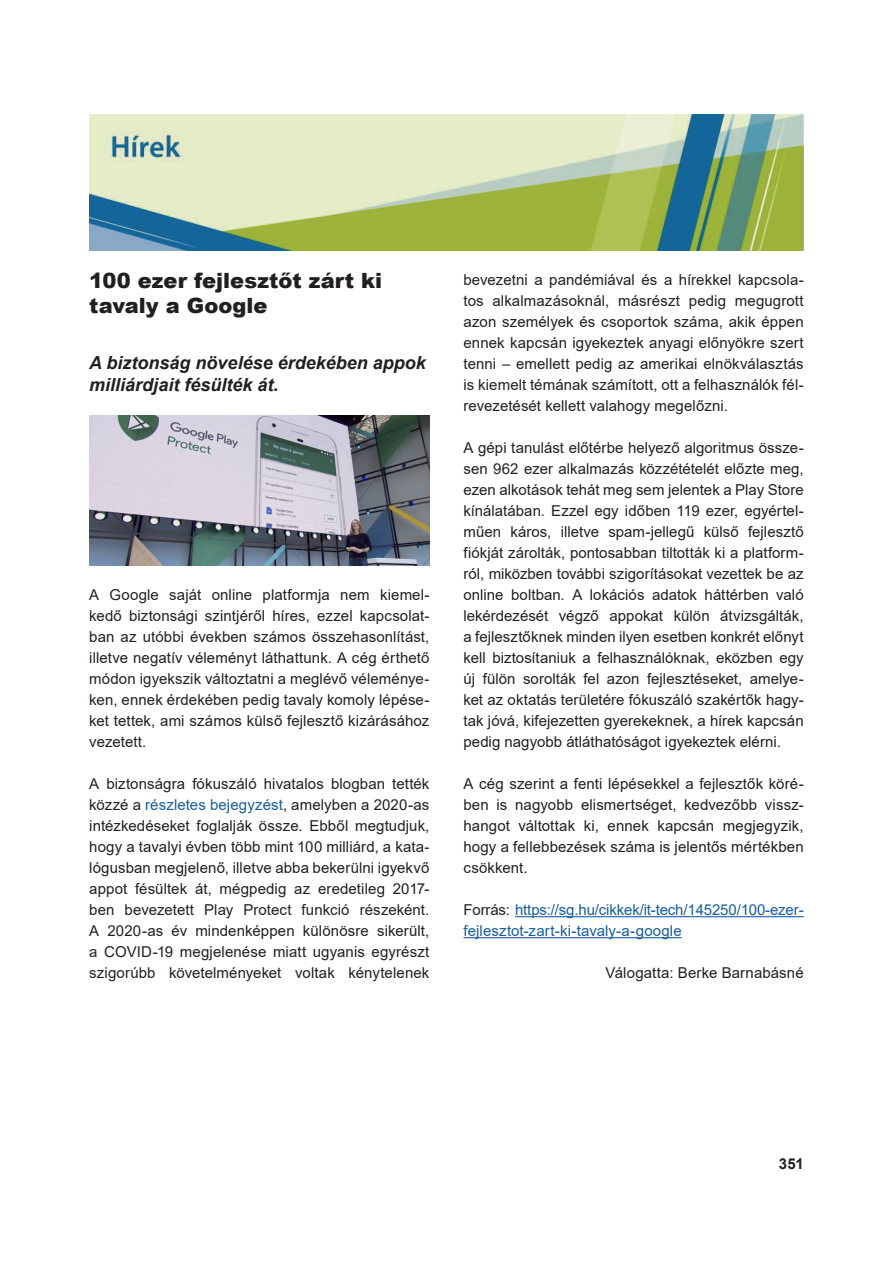
<style>
.page{position:relative;width:893px;height:1263px;background:#fff}
.page>*{position:absolute;margin:0;border:0;box-sizing:border-box;transform-origin:0 0}
.Főcím__H1{font:900 21px/25.2px "Arial";color:#231f20}
.Bevezető__H2{font:italic 700 18px/21.6px "Arial";color:#231f20}
.Kenyér{font:15px/21px "Arial";letter-spacing:.005em;color:#231f20;text-align:justify}
.Kenyér-2{font:15px/21px "Arial";letter-spacing:-.01em;color:#175d9e}
.t1{font:700 15px "Arial";color:#231f20}
.s1{color:#175d9e}
.s2{color:#231f20}
</style>
<div class="page">
<img style="left:89px;top:115px;width:715px;height:136px">
<hr style="left:515px;top:916px;width:289px;height:1px;background:#175d9e">
<hr style="left:463px;top:937px;width:219px;height:1px;background:#175d9e">
<img style="left:89px;top:415px;width:340px;height:150px">
<p class="Főcím__H1" style="left:89px;top:267px;width:294px">100 ezer fejlesztőt zárt ki tavaly a Google</p>
<p class="Bevezető__H2" style="left:89px;top:352px;width:338px">A biztonság növelése érdekében appok milliárdjait fésülték át.</p>
<p class="Kenyér" style="left:89px;top:584px;width:342px">A Google saját online platformja nem kiemel&shy;kedő biztonsági szintjéről híres, ezzel kapcsolat&shy;ban az utóbbi években számos összehasonlítást, illetve negatív véleményt láthattunk. A cég érthető módon igyekszik változtatni a meglévő véleménye&shy;ken, ennek érdekében pedig tavaly komoly lépése&shy;ket tettek, ami számos külső fejlesztő kizárásához vezetett.</p>
<p class="Kenyér" style="left:89px;top:773px;width:342px">A biztonságra fókuszáló hivatalos blogban tették közzé a <span class="s1">részletes bejegyzést</span>, amelyben a 2020-as intézkedéseket foglalják össze. Ebből megtudjuk, hogy a tavalyi évben több mint 100 milliárd, a kata&shy;lógusban megjelenő, illetve abba bekerülni igyekvő appot fésültek át, mégpedig az eredetileg 2017- ben bevezetett Play Protect funkció részeként.<br>A 2020-as év mindenképpen különösre sikerült, a COVID-19 megjelenése miatt ugyanis egyrészt szigorúbb követelményeket voltak kénytelenek</p>
<p class="Kenyér" style="left:463px;top:269px;width:342px">bevezetni a pandémiával és a hírekkel kapcsola&shy;tos alkalmazásoknál, másrészt pedig megugrott azon személyek és csoportok száma, akik éppen ennek kapcsán igyekeztek anyagi előnyökre szert tenni – emellett pedig az amerikai elnökválasztás is kiemelt témának számított, ott a felhasználók fél&shy;revezetését kellett valahogy megelőzni.</p>
<p class="Kenyér" style="left:463px;top:437px;width:342px">A gépi tanulást előtérbe helyező algoritmus össze&shy;sen 962 ezer alkalmazás közzétételét előzte meg, ezen alkotások tehát meg sem jelentek a Play Store kínálatában. Ezzel egy időben 119 ezer, egyértel&shy;műen káros, illetve spam-jellegű külső fejlesztő fiókját zárolták, pontosabban tiltották ki a platform&shy;ról, miközben további szigorításokat vezettek be az online boltban. A lokációs adatok háttérben való lekérdezését végző appokat külön átvizsgálták, a fejlesztőknek minden ilyen esetben konkrét előnyt kell biztosítaniuk a felhasználóknak, eközben egy új fülön sorolták fel azon fejlesztéseket, amelye&shy;ket az oktatás területére fókuszáló szakértők hagy&shy;tak jóvá, kifejezetten gyerekeknek, a hírek kapcsán pedig nagyobb átláthatóságot igyekeztek elérni.</p>
<p class="Kenyér" style="left:463px;top:773px;width:342px">A cég szerint a fenti lépésekkel a fejlesztők köré&shy;ben is nagyobb elismertséget, kedvezőbb vissz&shy;hangot váltottak ki, ennek kapcsán megjegyzik, hogy a fellebbezések száma is jelentős mértékben csökkent.</p>
<p class="Kenyér-2" style="left:463px;top:899px;width:342px"><span class="s2">Forrás:</span> https://sg.hu/cikkek/it-tech/145250/100-ezer&shy;fejlesztot-zart-ki-tavaly-a-google</p>
<p class="Kenyér" style="left:605px;top:962px;width:200px">Válogatta: Berke Barnabásné</p>
<p class="t1" style="left:779px;top:1153px;width:26px">351</p>
</div>
